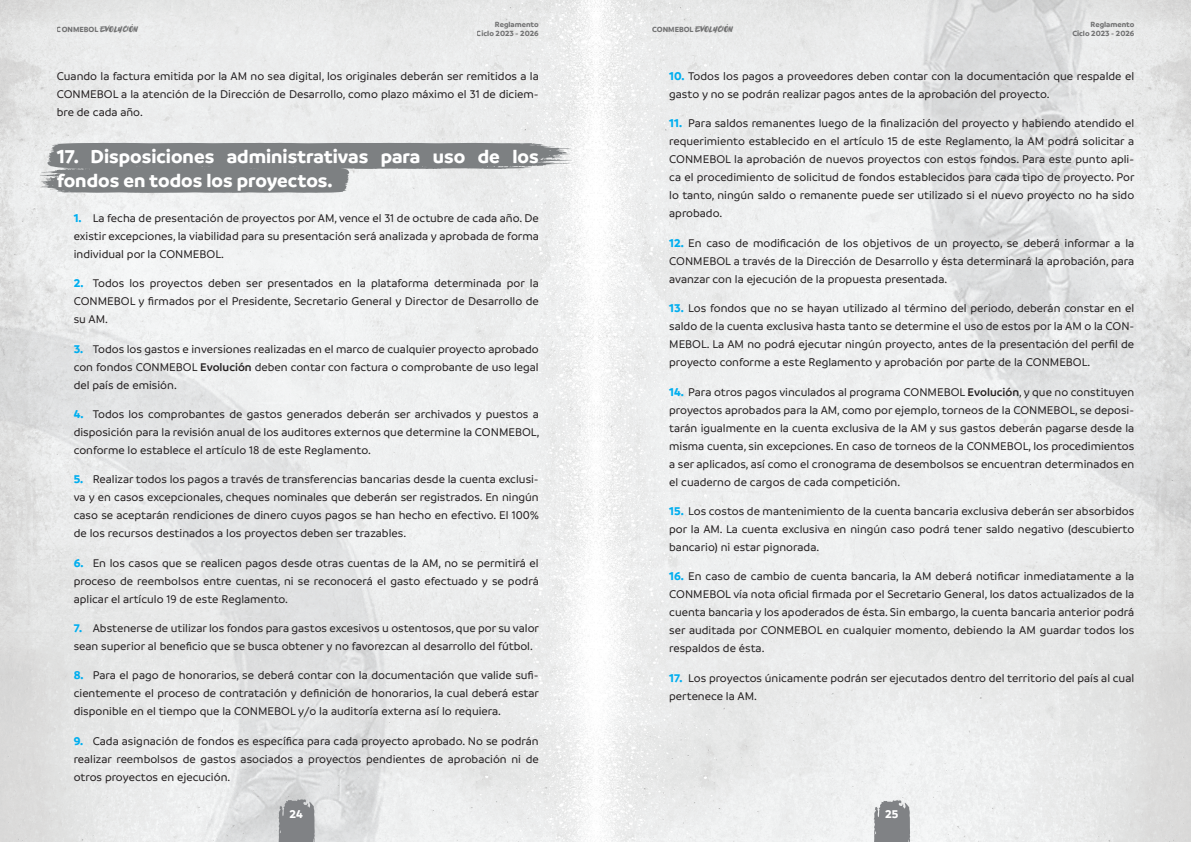
<style>
.page{position:relative;width:1191px;height:842px;background:#fff}
.page>*{position:absolute;margin:0;border:0;box-sizing:border-box;transform-origin:0 0}
.Titulo_Articulo{font:700 20px/24px "Branding";color:#fff}
.t1{font:500 12px/18px "Branding";color:#231f20;text-align:justify}
.t2{font:700 12px "Branding";color:#fff}
.t3{font:700 8px/9.6px "Branding";color:#3e3e3f;text-align:right}
.t4{font:8px "Milestone";color:#3e3e3f}
.s1{font-family:"Branding";font-weight:700}
.s2{font-weight:700;color:#00aeef}
.s3{font-weight:600}
</style>
<div class="page">
<img style="left:0;top:0;width:426px;height:842px">
<img style="left:426px;top:0;width:765px;height:842px">
<img style="left:0;top:288px;width:406px;height:554px">
<svg style="left:278px;top:799px;width:38px;height:43px;background:#8d8f92"></svg>
<img style="left:595px;top:0;width:170px;height:842px">
<img style="left:881px;top:0;width:310px;height:577px">
<svg style="left:873px;top:800px;width:38px;height:42px;background:#919396"></svg>
<svg style="left:40px;top:143px;width:532px;height:50px;background:#999c9d"></svg>
<p class="t4" style="left:57px;top:25px;width:82px"><span class="s1">CONMEBOL</span> EVOLUCIÓN</p>
<p class="t3" style="left:477px;top:19px;width:64px">Reglamento<br>Ciclo 2023 - 2026</p>
<p class="t4" style="left:652px;top:25px;width:82px"><span class="s1">CONMEBOL</span> EVOLUCIÓN</p>
<p class="t3" style="left:1072px;top:19px;width:64px">Reglamento<br>Ciclo 2023 - 2026</p>
<p class="t1" style="left:57px;top:67px;width:483px">Cuando la factura emitida por la AM no sea digital, los originales deberán ser remitidos a la CONMEBOL a la atención de la Dirección de Desarrollo, como plazo máximo el 31 de diciem&shy;bre de cada año.</p>
<p class="Titulo_Articulo" style="left:57px;top:144px;width:483px">17. Disposiciones administrativas para uso de los fondos en todos los proyectos.</p>
<p class="t1" style="left:74px;top:209px;width:466px"><span class="s2">1.</span> La fecha de presentación de proyectos por AM, vence el 31 de octubre de cada año. De existir excepciones, la viabilidad para su presentación será analizada y aprobada de forma individual por la CONMEBOL.</p>
<p class="t1" style="left:74px;top:274px;width:466px"><span class="s2">2.</span> Todos los proyectos deben ser presentados en la plataforma determinada por la CONMEBOL y firmados por el Presidente, Secretario General y Director de Desarrollo de su AM.</p>
<p class="t1" style="left:74px;top:340px;width:466px"><span class="s2">3.</span> Todos los gastos e inversiones realizadas en el marco de cualquier proyecto aprobado con fondos CONMEBOL <span class="s3">Evolución</span> deben contar con factura o comprobante de uso legal del país de emisión.</p>
<p class="t1" style="left:74px;top:405px;width:467px"><span class="s2">4.</span> Todos los comprobantes de gastos generados deberán ser archivados y puestos a disposición para la revisión anual de los auditores externos que determine la CONMEBOL, conforme lo establece el artículo 18 de este Reglamento.</p>
<p class="t1" style="left:74px;top:470px;width:466px"><span class="s2">5.</span> Realizar todos los pagos a través de transferencias bancarias desde la cuenta exclusi&shy;va y en casos excepcionales, cheques nominales que deberán ser registrados. En ningún caso se aceptarán rendiciones de dinero cuyos pagos se han hecho en efectivo. El 100% de los recursos destinados a los proyectos deben ser trazables.</p>
<p class="t1" style="left:74px;top:554px;width:466px"><span class="s2">6.</span> En los casos que se realicen pagos desde otras cuentas de la AM, no se permitirá el proceso de reembolsos entre cuentas, ni se reconocerá el gasto efectuado y se podrá aplicar el artículo 19 de este Reglamento.</p>
<p class="t1" style="left:74px;top:619px;width:467px"><span class="s2">7.</span> Abstenerse de utilizar los fondos para gastos excesivos u ostentosos, que por su valor sean superior al beneficio que se busca obtener y no favorezcan al desarrollo del fútbol.</p>
<p class="t1" style="left:74px;top:666px;width:467px"><span class="s2">8.</span> Para el pago de honorarios, se deberá contar con la documentación que valide sufi&shy;cientemente el proceso de contratación y definición de honorarios, la cual deberá estar disponible en el tiempo que la CONMEBOL y/o la auditoría externa así lo requiera.</p>
<p class="t1" style="left:74px;top:732px;width:466px"><span class="s2">9.</span> Cada asignación de fondos es específica para cada proyecto aprobado. No se podrán realizar reembolsos de gastos asociados a proyectos pendientes de aprobación ni de otros proyectos en ejecución.</p>
<p class="t1" style="left:669px;top:67px;width:466px"><span class="s2">10.</span> Todos los pagos a proveedores deben contar con la documentación que respalde el gasto y no se podrán realizar pagos antes de la aprobación del proyecto.</p>
<p class="t1" style="left:669px;top:115px;width:467px"><span class="s2">11.</span> Para saldos remanentes luego de la finalización del proyecto y habiendo atendido el requerimiento establecido en el artículo 15 de este Reglamento, la AM podrá solicitar a CONMEBOL la aprobación de nuevos proyectos con estos fondos. Para este punto apli&shy;ca el procedimiento de solicitud de fondos establecidos para cada tipo de proyecto. Por lo tanto, ningún saldo o remanente puede ser utilizado si el nuevo proyecto no ha sido aprobado.</p>
<p class="t1" style="left:669px;top:234px;width:466px"><span class="s2">12.</span> En caso de modificación de los objetivos de un proyecto, se deberá informar a la CONMEBOL a través de la Dirección de Desarrollo y ésta determinará la aprobación, para avanzar con la ejecución de la propuesta presentada.</p>
<p class="t1" style="left:669px;top:299px;width:466px"><span class="s2">13.</span> Los fondos que no se hayan utilizado al término del periodo, deberán constar en el saldo de la cuenta exclusiva hasta tanto se determine el uso de estos por la AM o la CON-MEBOL. La AM no podrá ejecutar ningún proyecto, antes de la presentación del perfil de proyecto conforme a este Reglamento y aprobación por parte de la CONMEBOL.</p>
<p class="t1" style="left:669px;top:383px;width:466px"><span class="s2">14.</span> Para otros pagos vinculados al programa CONMEBOL <span class="s3">Evolución</span>, y que no constituyen proyectos aprobados para la AM, como por ejemplo, torneos de la CONMEBOL, se deposi&shy;tarán igualmente en la cuenta exclusiva de la AM y sus gastos deberán pagarse desde la misma cuenta, sin excepciones. En caso de torneos de la CONMEBOL, los procedimientos a ser aplicados, así como el cronograma de desembolsos se encuentran determinados en el cuaderno de cargos de cada competición.</p>
<p class="t1" style="left:669px;top:502px;width:466px"><span class="s2">15.</span> Los costos de mantenimiento de la cuenta bancaria exclusiva deberán ser absorbidos por la AM. La cuenta exclusiva en ningún caso podrá tener saldo negativo (descubierto bancario) ni estar pignorada.</p>
<p class="t1" style="left:669px;top:567px;width:466px"><span class="s2">16.</span> En caso de cambio de cuenta bancaria, la AM deberá notificar inmediatamente a la CONMEBOL vía nota oficial firmada por el Secretario General, los datos actualizados de la cuenta bancaria y los apoderados de ésta. Sin embargo, la cuenta bancaria anterior podrá ser auditada por CONMEBOL en cualquier momento, debiendo la AM guardar todos los respaldos de ésta.</p>
<p class="t1" style="left:669px;top:669px;width:466px"><span class="s2">17.</span> Los proyectos únicamente podrán ser ejecutados dentro del territorio del país al cual pertenece la AM.</p>
<p class="t2" style="left:290px;top:807px;width:15px">24</p>
<p class="t2" style="left:885px;top:807px;width:15px">25</p>
</div>
